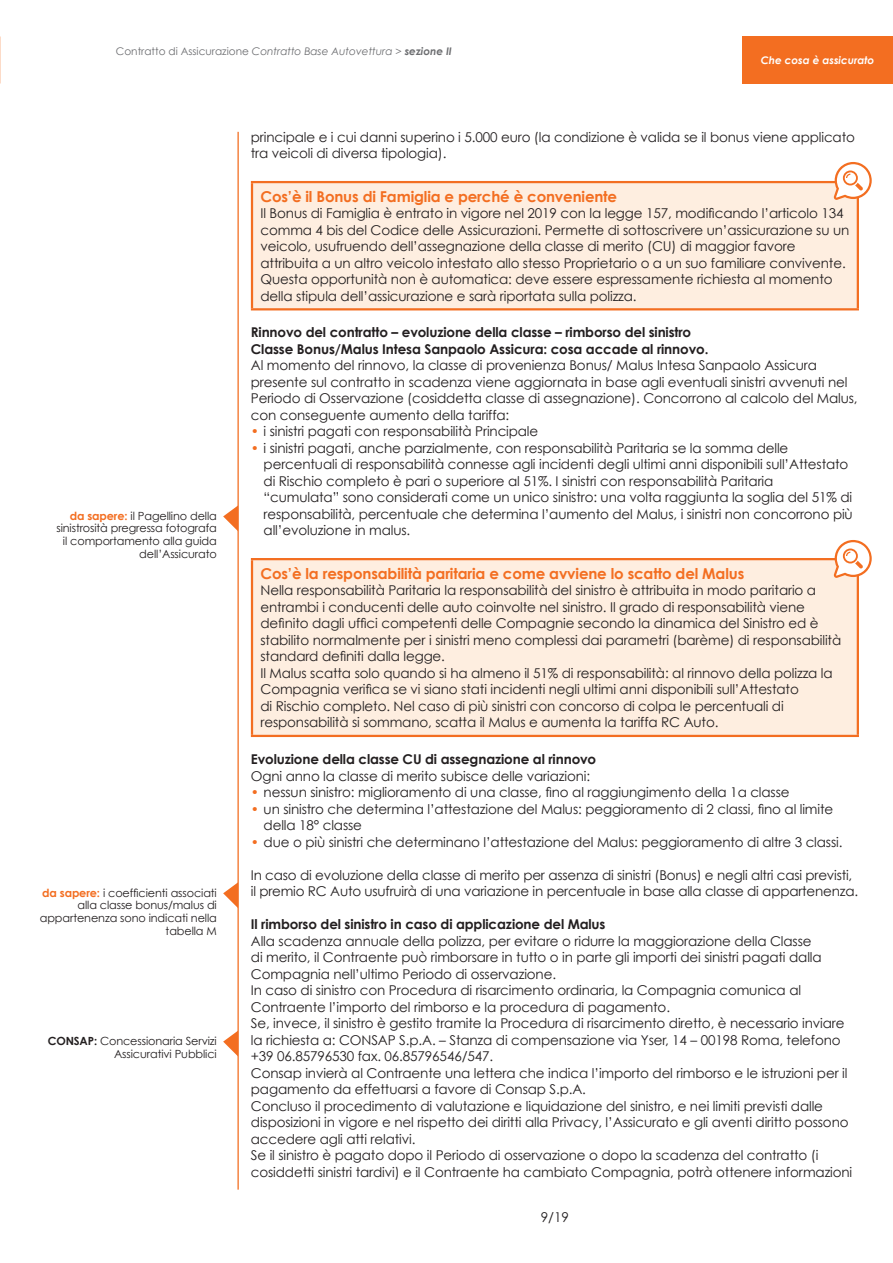
<style>
.page{position:relative;width:893px;height:1263px;background:#fff}
.page>*{position:absolute;margin:0;border:0;box-sizing:border-box;transform-origin:0 0}
.t1{font:700 15px "Century Gothic";letter-spacing:-.01em;color:#f36e21}
.t2{font:13.5px/16.5px "Century Gothic";letter-spacing:-.01em;color:#231f20}
.t3{font:700 13.5px/16.5px "Century Gothic";letter-spacing:-.01em;color:#231f20}
.t4{font:11.25px/12.8px "Century Gothic";letter-spacing:-.01em;color:#231f20;text-align:right}
.t5{font:italic 10.5px "Century Gothic";color:#6c6d70}
.t6{font:italic 700 10.5px "Century Gothic";color:#fff}
.s1{font-style:normal}
.s2{font-weight:700}
.s3{font-weight:700;color:#f36e21}
.s4{color:#f36e21}
</style>
<div class="page">
<hr style="left:237px;top:132px;width:2px;height:1057px;background:#f36e21">
<div style="left:742px;top:36px;width:151px;height:48px;background:#f36e21"></div>
<div style="left:252px;top:182px;width:606px;height:127px;background:#feeee0"></div>
<hr style="left:251px;top:181px;width:608px;height:2px;background:#f36e21">
<hr style="left:251px;top:183px;width:2px;height:125px;background:#f36e21">
<hr style="left:857px;top:183px;width:2px;height:125px;background:#f36e21">
<hr style="left:251px;top:308px;width:608px;height:2px;background:#f36e21">
<div style="left:252px;top:559px;width:606px;height:177px;background:#feeee0"></div>
<hr style="left:251px;top:558px;width:608px;height:2px;background:#f36e21">
<hr style="left:251px;top:560px;width:2px;height:175px;background:#f36e21">
<hr style="left:857px;top:560px;width:2px;height:175px;background:#f36e21">
<hr style="left:251px;top:735px;width:608px;height:2px;background:#f36e21">
<svg style="left:223px;top:505px;width:15px;height:26px"></svg>
<svg style="left:834px;top:540px;width:38px;height:38px"></svg>
<svg style="left:834px;top:162px;width:38px;height:38px"></svg>
<svg style="left:223px;top:882px;width:15px;height:26px"></svg>
<svg style="left:223px;top:1030px;width:15px;height:26px"></svg>
<p class="t5" style="left:116px;top:44px;width:338px"><span class="s1">Contratto di Assicurazione</span> Contratto Base Autovettura &gt; <span class="s2">sezione II</span></p>
<p class="t6" style="left:761px;top:53px;width:115px">Che cosa è assicurato</p>
<p class="t4" style="left:56px;top:509px;width:162px"><span class="s3">da sapere:</span> il Pagellino della sinistrosità pregressa fotografa il comportamento alla guida dell’Assicurato</p>
<p class="t4" style="left:40px;top:886px;width:179px"><span class="s3">da sapere:</span> i coefficienti associati alla classe bonus/malus di appartenenza sono indicati nella tabella M</p>
<p class="t4" style="left:48px;top:1034px;width:171px"><span class="s2">CONSAP:</span> Concessionaria Servizi<br>Assicurativi Pubblici</p>
<p class="t2" style="left:251px;top:129px;width:606px">principale e i cui danni superino i 5.000 euro (la condizione è valida se il bonus viene applicato tra veicoli di diversa tipologia).</p>
<p class="t1" style="left:260px;top:187px;width:358px">Cos’è il Bonus di Famiglia e perché è conveniente</p>
<p class="t2" style="left:260px;top:205px;width:590px">Il Bonus di Famiglia è entrato in vigore nel 2019 con la legge 157, modificando l’articolo 134 comma 4 bis del Codice delle Assicurazioni. Permette di sottoscrivere un’assicurazione su un veicolo, usufruendo dell’assegnazione della classe di merito (CU ) di maggior favore attribuita a un altro veicolo intestato allo stesso Proprietario o a un suo familiare convivente.<br>Questa opportunità non è automatica: deve essere espressamente richiesta al momento della stipula dell’assicurazione e sarà riportata sulla polizza.</p>
<p class="t3" style="left:251px;top:324px;width:459px">Rinnovo del contratto – evoluzione della classe – rimborso del sinistro<br>Classe Bonus/Malus Intesa Sanpaolo Assicura: cosa accade al rinnovo.</p>
<p class="t2" style="left:251px;top:357px;width:608px">Al momento del rinnovo, la classe di provenienza Bonus/ Malus Intesa Sanpaolo Assicura presente sul contratto in scadenza viene aggiornata in base agli eventuali sinistri avvenuti nel Periodo di Osservazione (cosiddetta classe di assegnazione). Concorrono al calcolo del Malus, con conseguente aumento della tariffa:</p>
<p class="t2" style="left:251px;top:423px;width:289px"><span class="s4">•</span> i sinistri pagati con responsabilità Principale</p>
<p class="t2" style="left:264px;top:440px;width:591px;text-indent:-13px"><span class="s4">•</span> i sinistri pagati, anche parzialmente, con responsabilità Paritaria se la somma delle percentuali di responsabilità connesse agli incidenti degli ultimi anni disponibili sull’Attestato di Rischio completo è pari o superiore al 51%. I sinistri con responsabilità Paritaria<br>“cumulata” sono considerati come un unico sinistro: una volta raggiunta la soglia del 51% di responsabilità, percentuale che determina l’aumento del Malus, i sinistri non concorrono più all’evoluzione in malus.</p>
<p class="t1" style="left:260px;top:564px;width:485px">Cos’è la responsabilità paritaria e come avviene lo scatto del Malus</p>
<p class="t2" style="left:260px;top:582px;width:582px">Nella responsabilità Paritaria la responsabilità del sinistro è attribuita in modo paritario a entrambi i conducenti delle auto coinvolte nel sinistro. Il grado di responsabilità viene definito dagli uffici competenti delle Compagnie secondo la dinamica del Sinistro ed è stabilito normalmente per i sinistri meno complessi dai parametri (barème) di responsabilità standard definiti dalla legge.<br>Il Malus scatta solo quando si ha almeno il 51% di responsabilità: al rinnovo della polizza la Compagnia verifica se vi siano stati incidenti negli ultimi anni disponibili sull’Attestato<br>di Rischio completo. Nel caso di più sinistri con concorso di colpa le percentuali di responsabilità si sommano, scatta il Malus e aumenta la tariffa RC Auto.</p>
<p class="t3" style="left:251px;top:750px;width:347px">Evoluzione della classe CU di assegnazione al rinnovo</p>
<p class="t2" style="left:251px;top:767px;width:341px">Ogni anno la classe di merito subisce delle variazioni:</p>
<p class="t2" style="left:251px;top:784px;width:540px"><span class="s4">•</span> nessun sinistro: miglioramento di una classe, fino al raggiungimento della 1a classe</p>
<p class="t2" style="left:264px;top:800px;width:571px;text-indent:-13px"><span class="s4">•</span> un sinistro che determina l’attestazione del Malus: peggioramento di 2 classi, fino al limite della 18° classe</p>
<p class="t2" style="left:251px;top:833px;width:593px"><span class="s4">•</span> due o più sinistri che determinano l’attestazione del Malus: peggioramento di altre 3 classi.</p>
<p class="t2" style="left:251px;top:866px;width:609px">In caso di evoluzione della classe di merito per assenza di sinistri (Bonus) e negli altri casi previsti, il premio RC Auto usufruirà di una variazione in percentuale in base alla classe di appartenenza.</p>
<p class="t3" style="left:251px;top:915px;width:356px">Il rimborso del sinistro in caso di applicazione del Malus</p>
<p class="t2" style="left:251px;top:932px;width:603px">Alla scadenza annuale della polizza, per evitare o ridurre la maggiorazione della Classe<br>di merito, il Contraente può rimborsare in tutto o in parte gli importi dei sinistri pagati dalla Compagnia nell’ultimo Periodo di osservazione.<br>In caso di sinistro con Procedura di risarcimento ordinaria, la Compagnia comunica al Contraente l’importo del rimborso e la procedura di pagamento.<br>Se, invece, il sinistro è gestito tramite la Procedura di risarcimento diretto, è necessario inviare la richiesta a: CONSAP S.p.A. – Stanza di compensazione via Yser, 14 – 00198 Roma, telefono +39 06.85796530 fax. 06.85796546/547.<br>Consap invierà al Contraente una lettera che indica l’importo del rimborso e le istruzioni per il pagamento da effettuarsi a favore di Consap S.p.A.<br>Concluso il procedimento di valutazione e liquidazione del sinistro, e nei limiti previsti dalle disposizioni in vigore e nel rispetto dei diritti alla Privacy, l’Assicurato e gli aventi diritto possono accedere agli atti relativi.<br>Se il sinistro è pagato dopo il Periodo di osservazione o dopo la scadenza del contratto (i cosiddetti sinistri tardivi) e il Contraente ha cambiato Compagnia, potrà ottenere informazioni</p>
<p class="t2" style="left:541px;top:1209px;width:29px">9/19</p>
</div>
